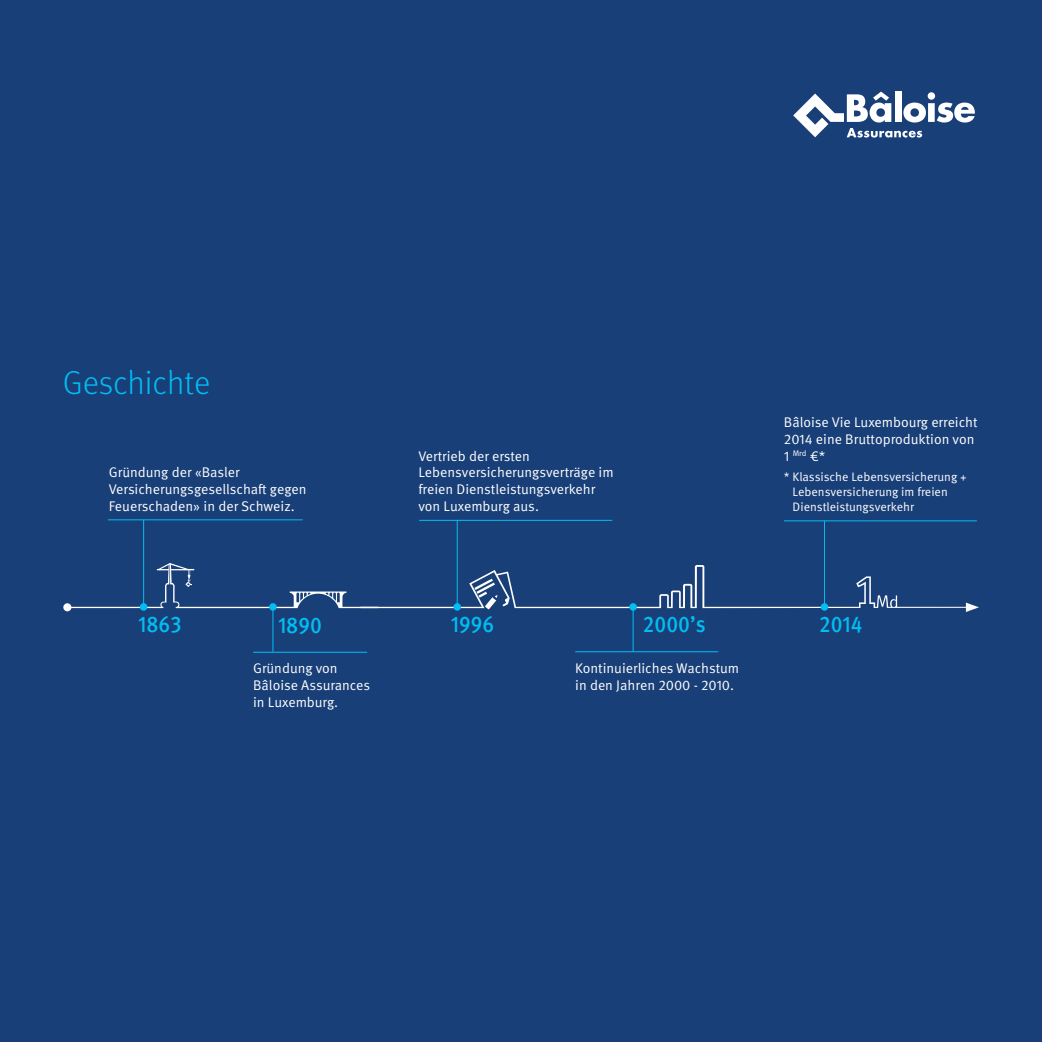
<style>
.page{position:relative;width:1042px;height:1042px;background:#193f78}
.page>*{position:absolute;margin:0;border:0;box-sizing:border-box;transform-origin:0 0}
.t1{font:300 33.25px "Meta Pro";color:#01bdf2}
.t2{font:500 22.75px "Meta Pro";color:#01bdf2;scale:.9 1}
.t3{font:14px/16.8px "Meta Pro Norm";color:#fff}
.t4{font:12.25px/14.7px "Meta Pro Norm";color:#fff}
</style>
<div class="page">
<svg style="left:63px;top:563px;width:916px;height:49px"></svg>
<hr style="left:108px;top:519px;width:195px;height:1px;background:#01bdf2">
<hr style="left:419px;top:520px;width:193px;height:1px;background:#01bdf2">
<hr style="left:784px;top:520px;width:193px;height:1px;background:#01bdf2">
<hr style="left:253px;top:652px;width:114px;height:1px;background:#01bdf2">
<hr style="left:575px;top:651px;width:143px;height:1px;background:#01bdf2">
<div style="left:140px;top:603px;width:7px;height:8px;background:#01bdf2;border-radius:50%"></div>
<hr style="left:143px;top:520px;width:1px;height:87px;background:#01bdf2">
<hr style="left:457px;top:520px;width:1px;height:87px;background:#01bdf2">
<div style="left:453px;top:603px;width:8px;height:8px;background:#01bdf2;border-radius:50%"></div>
<hr style="left:824px;top:521px;width:1px;height:86px;background:#01bdf2">
<div style="left:820px;top:603px;width:8px;height:8px;background:#01bdf2;border-radius:50%"></div>
<div style="left:269px;top:603px;width:8px;height:8px;background:#01bdf2;border-radius:50%"></div>
<hr style="left:272px;top:608px;width:1px;height:44px;background:#01bdf2">
<div style="left:629px;top:603px;width:8px;height:8px;background:#01bdf2;border-radius:50%"></div>
<hr style="left:632px;top:607px;width:1px;height:45px;background:#01bdf2">
<svg style="left:793px;top:92px;width:182px;height:46px"></svg>
<p class="t1" style="left:63px;top:358px;width:149px">Geschichte</p>
<p class="t3" style="left:109px;top:463px;width:199px">Gründung der «Basler<br>Versicherungsgesellschaft gegen<br>Feuerschaden» in der Schweiz.</p>
<p class="t3" style="left:418px;top:446px;width:197px">Vertrieb der ersten<br>Lebensversicherungsverträge im freien Dienstleistungsverkehr von Luxemburg aus.</p>
<p class="t3" style="left:784px;top:413px;width:195px">Bâloise Vie Luxembourg erreicht<br>2014 eine Bruttoproduktion von<br>1 <sup>Mrd</sup> €*</p>
<p class="t4" style="left:792px;top:469px;width:176px;text-indent:-9px">* Klassische Lebensversicherung +<br>Lebensversicherung im freien<br>Dienstleistungsverkehr</p>
<p class="t2" style="left:138px;top:607px;width:50px">1863</p>
<p class="t2" style="left:278px;top:607px;width:50px">1890</p>
<p class="t2" style="left:451px;top:607px;width:50px">1996</p>
<p class="t2" style="left:643px;top:607px;width:71px">2000’s</p>
<p class="t2" style="left:819px;top:607px;width:49px">2014</p>
<p class="t3" style="left:253px;top:659px;width:119px">Gründung von<br>Bâloise Assurances in Luxemburg.</p>
<p class="t3" style="left:575px;top:659px;width:166px">Kontinuierliches Wachstum in den Jahren 2000 - 2010.</p>
</div>
